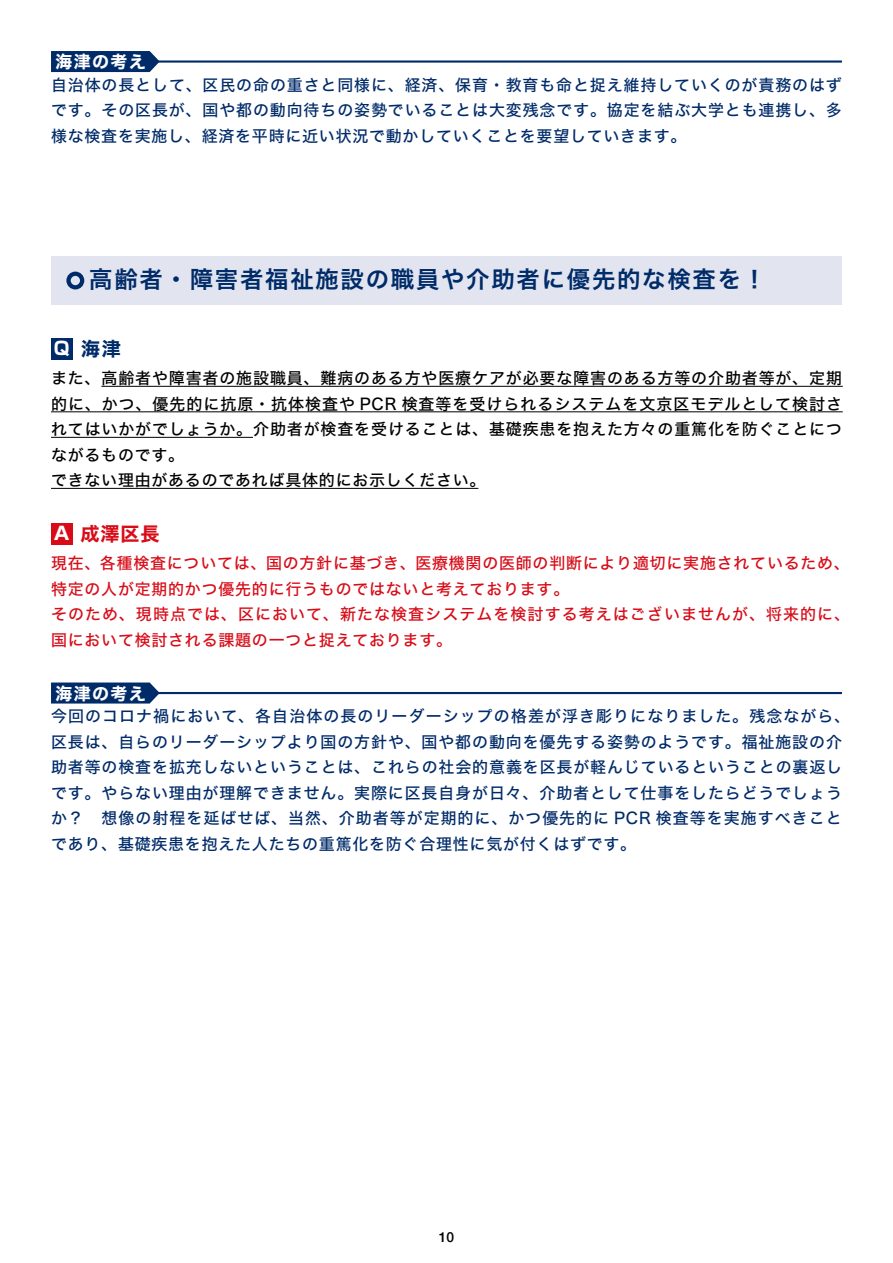
<style>
.page{position:relative;width:893px;height:1263px;background:#fff}
.page>*{position:absolute;margin:0;border:0;box-sizing:border-box;transform-origin:0 0}
.t1{font:23.4px "Hira Kaku Std W6";letter-spacing:.075em;color:#002b69}
.t2{font:19.2px "Hira Kaku Std W7";color:#d80c18}
.t3{font:19.2px "Hira Kaku Std W7";color:#002b69}
.t4{font:16.95px "Hira Kaku Std W7";letter-spacing:.075em;color:#fff}
.t5{font:15.9px/25.5px "Hira Kaku Std W5";letter-spacing:.055em;color:#002b69;text-align:justify}
.t6{font:15.9px/25.5px "Hira Kaku Std W5";letter-spacing:.055em;color:#000}
.t7{font:15.9px/25.5px "Hira Kaku Std W5";letter-spacing:.05em;color:#d80c18}
.t8{font:500 13.8px "Helvetica Neue";color:#000}
.s1{font-family:"Shin Go Pr 5";font-weight:700;font-size:18px;color:#fff}
</style>
<div class="page">
<div style="left:51px;top:256px;width:791px;height:49px;background:#e2e5ef"></div>
<div style="left:66px;top:272px;width:18px;height:17px;border:4px solid #002b69;border-radius:50%"></div>
<hr style="left:101px;top:386px;width:742px;height:1px;background:#000">
<hr style="left:51px;top:411px;width:792px;height:1px;background:#000">
<hr style="left:51px;top:437px;width:202px;height:1px;background:#000">
<hr style="left:51px;top:488px;width:427px;height:1px;background:#000">
<hr style="left:133px;top:60px;width:709px;height:3px;background:#002b69">
<div style="left:51px;top:51px;width:109px;height:21px;background:#002b69"></div>
<div style="left:51px;top:338px;width:21px;height:21px;background:#002b69"></div>
<div style="left:51px;top:523px;width:21px;height:21px;background:#d80c18"></div>
<hr style="left:133px;top:692px;width:709px;height:2px;background:#002b69">
<svg style="left:51px;top:682px;width:109px;height:21px;background:#123973"></svg>
<p class="t4" style="left:56px;top:48px;width:92px">海津の考え</p>
<p class="t5" style="left:51px;top:72px;width:792px">自治体の長として、区民の命の重さと同様に、経済、保育・教育も命と捉え維持していくのが責務のはずです。その区長が、国や都の動向待ちの姿勢でいることは大変残念です。協定を結ぶ大学とも連携し、多様な検査を実施し、経済を平時に近い状況で動かしていくことを要望していきます。</p>
<h1 class="t1" style="left:89px;top:262px;width:679px">高齢者・障害者福祉施設の職員や介助者に優先的な検査を！</h1>
<p class="t3" style="left:54px;top:334px;width:69px"><span class="s1">Q</span> 海津</p>
<p class="t6" style="left:51px;top:365px;width:793px">また、高齢者や障害者の施設職員、難病のある方や医療ケアが必要な障害のある方等の介助者等が、定期的に、かつ、優先的に抗原・抗体検査や PCR 検査等を受けられるシステムを文京区モデルとして検討されてはいかがでしょうか。介助者が検査を受けることは、基礎疾患を抱えた方々の重篤化を防ぐことにつながるものです。<br>できない理由があるのであれば具体的にお示しください。</p>
<p class="t2" style="left:54px;top:519px;width:108px"><span class="s1">A</span> 成澤区長</p>
<p class="t7" style="left:51px;top:550px;width:800px">現在、各種検査については、国の方針に基づき、医療機関の医師の判断により適切に実施されているため、特定の人が定期的かつ優先的に行うものではないと考えております。<br>そのため、現時点では、区において、新たな検査システムを検討する考えはございませんが、将来的に、国において検討される課題の一つと捉えております。</p>
<p class="t4" style="left:56px;top:680px;width:92px">海津の考え</p>
<p class="t5" style="left:51px;top:703px;width:801px;text-align:left">今回のコロナ禍において、各自治体の長のリーダーシップの格差が浮き彫りになりました。残念ながら、区長は、自らのリーダーシップより国の方針や、国や都の動向を優先する姿勢のようです。福祉施設の介助者等の検査を拡充しないということは、これらの社会的意義を区長が軽んじているということの裏返しです。やらない理由が理解できません。実際に区長自身が日々、介助者として仕事をしたらどうでしょうか？　想像の射程を延ばせば、当然、介助者等が定期的に、かつ優先的に PCR 検査等を実施すべきことであり、基礎疾患を抱えた人たちの重篤化を防ぐ合理性に気が付くはずです。</p>
<p class="t8" style="left:439px;top:1226px;width:17px">10</p>
</div>
